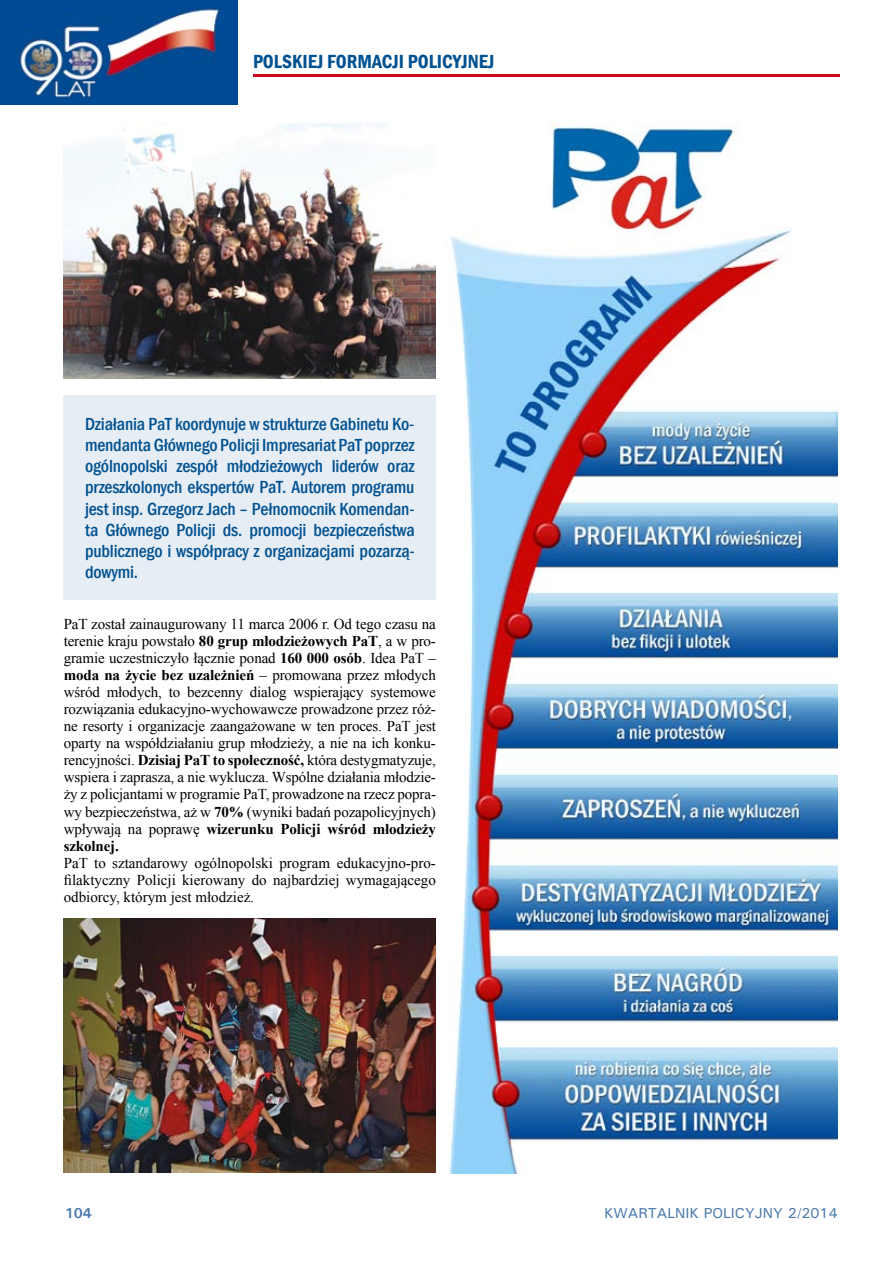
<style>
.page{position:relative;width:893px;height:1263px;background:#fff}
.page>*{position:absolute;margin:0;border:0;box-sizing:border-box;transform-origin:0 0}
.t1{font:600 condensed 19.5px "Franklin Gothic";color:#005191}
.t2{font:500 condensed 18px/21.3px "Franklin Gothic";letter-spacing:-.01em;color:#005191;text-align:justify}
.t3{font:15px/17px "Times New Roman";letter-spacing:-.005em;color:#000;text-align:justify}
.t4{font:500 14.4px "Univers";color:#4b79ae}
.t5{font:700 14.4px "Univers";color:#4b79ae}
.s1{font-weight:700}
</style>
<div class="page">
<hr style="left:253px;top:74px;width:586px;height:3px;background:#cd071e">
<img style="left:0;top:0;width:238px;height:104px">
<div style="left:64px;top:395px;width:372px;height:205px;background:#e6edf5"></div>
<img style="left:449px;top:123px;width:389px;height:1051px">
<img style="left:64px;top:918px;width:372px;height:254px">
<img style="left:64px;top:123px;width:372px;height:255px">
<h1 class="t1" style="left:253px;top:48px;width:243px">POLSKIEJ FORMACJI POLICYJNEJ</h1>
<p class="t2" style="left:85px;top:413px;width:331px">Działania PaT koordynuje w strukturze Gabinetu Ko&shy;mendanta Głównego Policji Impresariat PaT poprzez ogólnopolski zespół młodzieżowych liderów oraz przeszkolonych ekspertów PaT. Autorem programu jest insp. Grzegorz Jach – Pełnomocnik Komendan&shy;ta Głównego Policji ds. promocji bezpieczeństwa publicznego i współpracy z organizacjami pozarzą&shy;dowymi.</p>
<p class="t3" style="left:64px;top:616px;width:374px">PaT został zainaugurowany 11 marca 2006 r. Od tego czasu na terenie kraju powstało <span class="s1">80 grup młodzieżowych PaT</span>, a w pro&shy;gramie uczestniczyło łącznie ponad <span class="s1">160 000 osób</span>. Idea PaT – <span class="s1">moda na życie bez uzależnień</span> – promowana przez młodych wśród młodych, to bezcenny dialog wspierający systemowe rozwiązania edukacyjno-wychowawcze prowadzone przez róż&shy;ne resorty i organizacje zaangażowane w ten proces. PaT jest oparty na współdziałaniu grup młodzieży, a nie na ich konku&shy;rencyjności. <span class="s1">Dzisiaj PaT to społeczność,</span> która destygmatyzuje, wspiera i zaprasza, a nie wyklucza. Wspólne działania młodzie&shy;ży z policjantami w programie PaT, prowadzone na rzecz popra&shy;wy bezpieczeństwa, aż w <span class="s1">70%</span> (wyniki badań pozapolicyjnych) wpływają na poprawę <span class="s1">wizerunku Policji wśród młodzieży szkolnej.</span></p>
<p class="t3" style="left:64px;top:854px;width:374px">PaT to sztandarowy ogólnopolski program edukacyjno-pro&shy;filaktyczny Policji kierowany do najbardziej wymagającego odbiorcy, którym jest młodzież.</p>
<p class="t5" style="left:65px;top:1204px;width:29px">104</p>
<p class="t4" style="left:604px;top:1204px;width:235px">KWARTALNIK POLICYJNY 2/2014</p>
</div>
